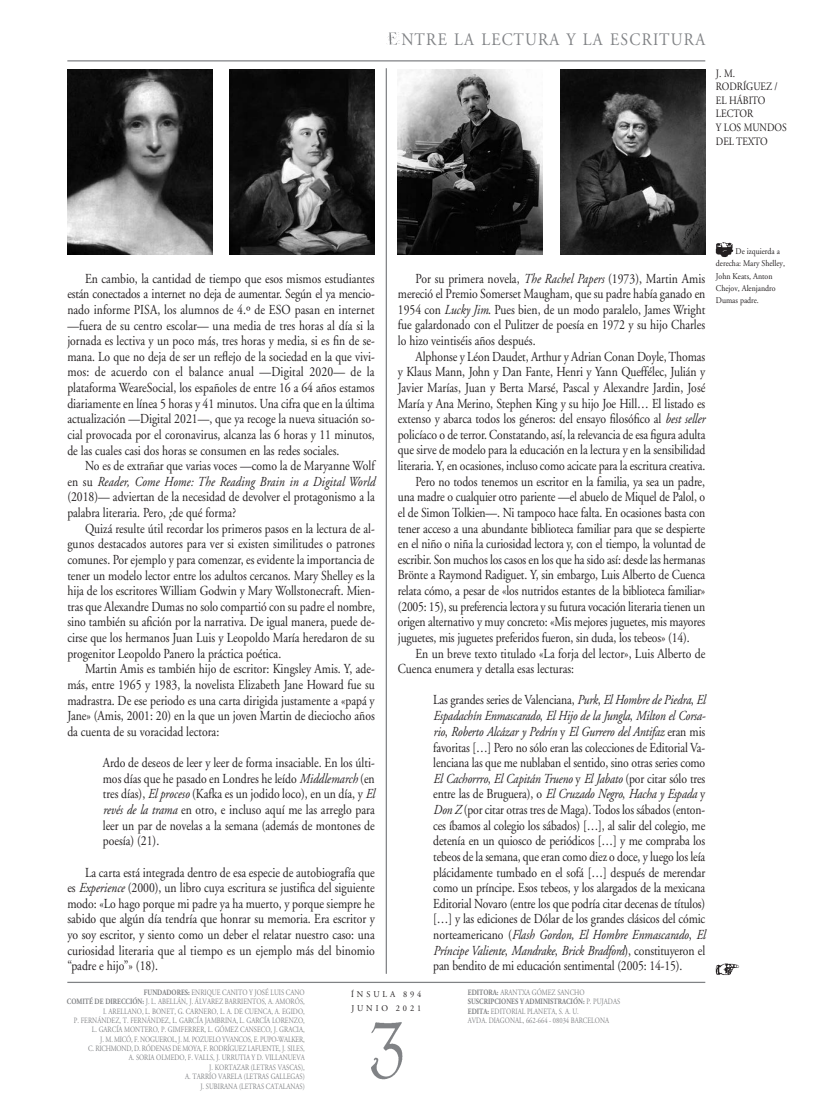
<style>
.page{position:relative;width:840px;height:1120px;background:#fff}
.page>*{position:absolute;margin:0;border:0;box-sizing:border-box;transform-origin:0 0}
.t1{font:17.5px "Adobe Garamond";color:#808285;scale:.9 1}
.t2{font:13.75px/15.6px "Adobe Garamond";letter-spacing:-.01em;color:#231f20;text-align:justify;scale:.85 1}
.t3{font:11.25px/13.5px "Adobe Garamond";color:#231f20;scale:.85 1}
.t4{font:8.75px/12.2px "Adobe Garamond";color:#231f20;scale:.9 1}
.t5{font:8.75px/13.8px "Adobe Garamond";letter-spacing:.35em;color:#231f20;scale:.95 1}
.t6{font:8.12px/9.4px "Adobe Garamond";color:#808285;scale:.8 1}
.s1{font-style:italic}
.s2{font-weight:700}
</style>
<div class="page">
<img style="left:386px;top:32px;width:13px;height:13px">
<hr style="left:386px;top:68px;width:1px;height:906px;background:#808285">
<hr style="left:67px;top:60px;width:638px;height:1px;background:#808285">
<hr style="left:67px;top:981px;width:638px;height:2px;background:#808285">
<img style="left:715px;top:963px;width:24px;height:12px">
<img style="left:371px;top:1022px;width:32px;height:58px">
<img style="left:67px;top:69px;width:145px;height:185px">
<img style="left:398px;top:69px;width:145px;height:185px">
<img style="left:230px;top:69px;width:145px;height:186px">
<img style="left:560px;top:69px;width:145px;height:185px">
<img style="left:716px;top:242px;width:17px;height:16px">
<p class="t1" style="left:402px;top:30px;width:339px">N T R E L A L E C T U R A Y L A E S C R I T U R A</p>
<p class="t3" style="left:716px;top:67px;width:85px">J. M.<br>RODRÍGUEZ /<br>EL HÁBITO<br>LECTOR<br>Y LOS MUNDOS<br>DEL TEXTO</p>
<p class="t2" style="left:398px;top:271px;width:363px;text-indent:18px">Por su primera novela, <span class="s1">The Rachel Papers</span> (1973), Martin Amis mereció el Premio Somerset Maugham, que su padre había ganado en 1954 con <span class="s1">Lucky Jim</span>. Pues bien, de un modo paralelo, James Wright fue galardonado con el Pulitzer de poesía en 1972 y su hijo Charles lo hizo veintiséis años después.</p>
<p class="t2" style="left:415px;top:349px;width:342px">Alphonse y Léon Daudet, Arthur y Adrian Conan Doyle, Thomas</p>
<p class="t2" style="left:398px;top:364px;width:363px">y Klaus Mann, John y Dan Fante, Henri y Yann Queffélec, Julián y</p>
<p class="t2" style="left:398px;top:380px;width:363px">Javier Marías, Juan y Berta Marsé, Pascal y Alexandre Jardin, José</p>
<p class="t2" style="left:398px;top:396px;width:363px">María y Ana Merino, Stephen King y su hijo Joe Hill… El listado es</p>
<p class="t2" style="left:398px;top:411px;width:363px">extenso y abarca todos los géneros: del ensayo filosófico al <span class="s1">best seller</span></p>
<p class="t2" style="left:398px;top:427px;width:363px">policíaco o de terror. Constatando, así, la relevancia de esa figura adulta</p>
<p class="t2" style="left:398px;top:443px;width:363px">que sirve de modelo para la educación en la lectura y en la sensibilidad</p>
<p class="t2" style="left:398px;top:458px;width:363px">literaria. Y, en ocasiones, incluso como acicate para la escritura creativa.</p>
<p class="t2" style="left:415px;top:474px;width:342px">Pero no todos tenemos un escritor en la familia, ya sea un padre,</p>
<p class="t2" style="left:398px;top:489px;width:363px">una madre o cualquier otro pariente —el abuelo de Miquel de Palol, o</p>
<p class="t2" style="left:398px;top:505px;width:363px">el de Simon Tolkien—. Ni tampoco hace falta. En ocasiones basta con</p>
<p class="t2" style="left:398px;top:521px;width:363px">tener acceso a una abundante biblioteca familiar para que se despierte</p>
<p class="t2" style="left:398px;top:536px;width:363px">en el niño o niña la curiosidad lectora y, con el tiempo, la voluntad de</p>
<p class="t2" style="left:398px;top:552px;width:363px">escribir. Son muchos los casos en los que ha sido así: desde las hermanas</p>
<p class="t2" style="left:398px;top:567px;width:363px">Brönte a Raymond Radiguet. Y, sin embargo, Luis Alberto de Cuenca</p>
<p class="t2" style="left:398px;top:583px;width:363px">relata cómo, a pesar de «los nutridos estantes de la biblioteca familiar»</p>
<p class="t2" style="left:398px;top:599px;width:363px">(2005: 15), su preferencia lectora y su futura vocación literaria tienen un</p>
<p class="t2" style="left:398px;top:614px;width:363px">origen alternativo y muy concreto: «Mis mejores juguetes, mis mayores</p>
<p class="t2" style="left:398px;top:630px;width:345px">juguetes, mis juguetes preferidos fueron, sin duda, los tebeos» (14).</p>
<p class="t2" style="left:415px;top:646px;width:342px">En un breve texto titulado «La forja del lector», Luis Alberto de</p>
<p class="t2" style="left:398px;top:661px;width:209px">Cuenca enumera y detalla esas lecturas:</p>
<p class="t2" style="left:433px;top:692px;width:322px">Las grandes series de Valenciana, <span class="s1">Purk</span>, <span class="s1">El Hombre de Piedra</span>, <span class="s1">El Espadachín Enmascarado</span>, <span class="s1">El Hijo de la Jungla</span>, <span class="s1">Milton el Corsa&shy;rio</span>, <span class="s1">Roberto Alcázar y Pedrín</span> y <span class="s1">El Gurrero del Antifaz</span> eran mis favoritas […] Pero no sólo eran las colecciones de Editorial Va&shy;lenciana las que me nublaban el sentido, sino otras series como <span class="s1">El Cachorrro</span>, <span class="s1">El Capitán Trueno</span> y <span class="s1">El Jabato</span> (por citar sólo tres entre las de Bruguera), o <span class="s1">El Cruzado Negro</span>, <span class="s1">Hacha y Espada</span> y <span class="s1">Don Z</span> (por citar otras tres de Maga). Todos los sábados (enton&shy;ces íbamos al colegio los sábados) […], al salir del colegio, me detenía en un quiosco de periódicos […] y me compraba los tebeos de la semana, que eran como diez o doce, y luego los leía plácidamente tumbado en el sofá […] después de merendar como un príncipe. Esos tebeos, y los alargados de la mexicana Editorial Novaro (entre los que podría citar decenas de títulos) […] y las ediciones de Dólar de los grandes clásicos del cómic norteamericano (<span class="s1">Flash Gordon, El Hombre Enmascarado</span>, <span class="s1">El Príncipe Valiente</span>, <span class="s1">Mandrake</span>, <span class="s1">Brick Bradford</span>), constituyeron el pan bendito de mi educación sentimental (2005: 14-15).</p>
<p class="t6" style="left:468px;top:987px;width:192px"><span class="s2">EDITORA:</span> ARANTXA GÓMEZ SANCHO <span class="s2">SUSCRIPCIONES Y ADMINISTRACIÓN:</span> P. PUJADAS <span class="s2">EDITA:</span> EDITORIAL PLANETA, S. A. U.<br>AVDA. DIAGONAL, 662-664 - 08034 BARCELONA</p>
<p class="t2" style="left:67px;top:271px;width:363px;text-indent:18px">En cambio, la cantidad de tiempo que esos mismos estudiantes están conectados a internet no deja de aumentar. Según el ya mencio&shy;nado informe PISA, los alumnos de 4.º de ESO pasan en internet —fuera de su centro escolar— una media de tres horas al día si la jornada es lectiva y un poco más, tres horas y media, si es fin de se&shy;mana. Lo que no deja de ser un reflejo de la sociedad en la que vivi&shy;mos: de acuerdo con el balance anual —Digital 2020— de la plataforma WeareSocial, los españoles de entre 16 a 64 años estamos diariamente en línea 5 horas y 41 minutos. Una cifra que en la última actualización —Digital 2021—, que ya recoge la nueva situación so&shy;cial provocada por el coronavirus, alcanza las 6 horas y 11 minutos, de las cuales casi dos horas se consumen en las redes sociales.</p>
<p class="t2" style="left:67px;top:458px;width:363px;text-indent:18px">No es de extrañar que varias voces —como la de Maryanne Wolf en su <span class="s1">Reader, Come Home: The Reading Brain in a Digital World </span>(2018)— adviertan de la necesidad de devolver el protagonismo a la palabra literaria. Pero, ¿de qué forma?</p>
<p class="t2" style="left:67px;top:521px;width:363px;text-indent:18px">Quizá resulte útil recordar los primeros pasos en la lectura de al&shy;gunos destacados autores para ver si existen similitudes o patrones comunes. Por ejemplo y para comenzar, es evidente la importancia de tener un modelo lector entre los adultos cercanos. Mary Shelley es la hija de los escritores William Godwin y Mary Wollstonecraft. Mien&shy;tras que Alexandre Dumas no solo compartió con su padre el nombre, sino también su afición por la narrativa. De igual manera, puede de&shy;cirse que los hermanos Juan Luis y Leopoldo María heredaron de su progenitor Leopoldo Panero la práctica poética.</p>
<p class="t2" style="left:67px;top:661px;width:363px;text-indent:18px">Martin Amis es también hijo de escritor: Kingsley Amis. Y, ade&shy;más, entre 1965 y 1983, la novelista Elizabeth Jane Howard fue su madrastra. De ese periodo es una carta dirigida justamente a «papá y Jane» (Amis, 2001: 20) en la que un joven Martin de dieciocho años da cuenta de su voracidad lectora:</p>
<p class="t2" style="left:103px;top:755px;width:321px">Ardo de deseos de leer y leer de forma insaciable. En los últi&shy;mos días que he pasado en Londres he leído <span class="s1">Middlemarch</span> (en tres días), <span class="s1">El proceso</span> (Kafka es un jodido loco), en un día, y <span class="s1">El revés de la trama</span> en otro, e incluso aquí me las arreglo para leer un par de novelas a la semana (además de montones de poesía) (21).</p>
<p class="t2" style="left:67px;top:864px;width:363px;text-indent:18px">La carta está integrada dentro de esa especie de autobiografía que es <span class="s1">Experience</span> (2000), un libro cuya escritura se justifica del siguiente modo: «Lo hago porque mi padre ya ha muerto, y porque siempre he sabido que algún día tendría que honrar su memoria. Era escritor y yo soy escritor, y siento como un deber el relatar nuestro caso: una curiosidad literaria que al tiempo es un ejemplo más del binomio “padre e hijo”» (18).</p>
<p class="t6" style="left:67px;top:987px;width:299px;text-align:right"><span class="s2">FUNDADORES:</span> ENRIQUE CANITO Y JOSÉ LUIS CANO<br><span class="s2">COMITÉ DE DIRECCIÓN:</span> J. L. ABELLÁN, J. ÁLVAREZ BARRIENTOS, A. AMORÓS, I. ARELLANO, L. BONET, G. CARNERO, L. A. DE CUENCA, A. EGIDO,<br>P. FERNÁNDEZ, T. FERNÁNDEZ, L. GARCÍA JAMBRINA, L. GARCÍA LORENZO, L. GARCÍA MONTERO, P. GIMFERRER, L. GÓMEZ CANSECO, J. GRACIA,<br>J. M. MICÓ, F. NOGUEROL, J. M. POZUELO YVANCOS, E. PUPO-WALKER,<br>C. RICHMOND, D. RÓDENAS DE MOYA, F. RODRÍGUEZ LAFUENTE, J. SILES,<br>A. SORIA OLMEDO, F. VALLS, J. URRUTIA Y D. VILLANUEVA<br>J. KORTAZAR (LETRAS VASCAS),<br>A. TARRÍO VARELA (LETRAS GALLEGAS)<br>J. SUBIRANA (LETRAS CATALANAS)</p>
<p class="t5" style="left:351px;top:987px;width:75px">ÍNSULA 894<br>JUNIO 2021</p>
<p class="t4" style="left:716px;top:245px;width:78px;text-indent:20px">De izquierda a derecha: Mary Shelley,<br>John Keats, Anton<br>Chejov, Alenjandro<br>Dumas padre.</p>
</div>
